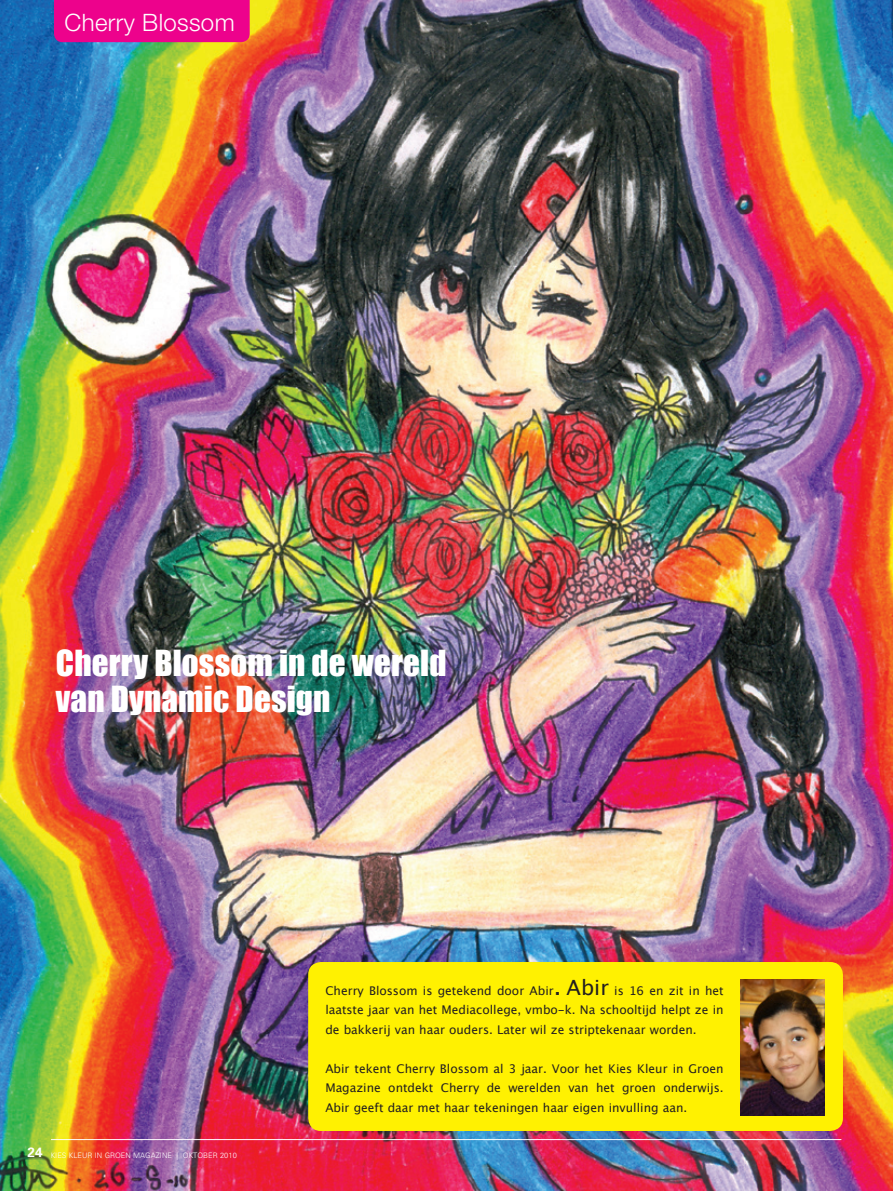
<style>
.page{position:relative;width:893px;height:1191px;background:#fff}
.page>*{position:absolute;margin:0;border:0;box-sizing:border-box;transform-origin:0 0}
.Kop_1{font:33px/36px "Impact";letter-spacing:.005em;color:#fff}
.Rubriek{font:300 24px "Helvetica Neue";letter-spacing:.015em;color:#fff}
.t1{font:700 13.5px "Univers";color:#fff}
.Body{font:12px/19.5px "Lucida Grande";color:#231f20;text-align:justify}
.Tekst_Fotografie{font:300 7.5px "Univers";color:#fff}
.s1{font-size:24px}
.s2{font-size:21px}
</style>
<div class="page">
<img style="left:0;top:0;width:892px;height:1191px">
<hr style="left:51px;top:1139px;width:790px;height:1px;background:#fff">
<div style="left:54px;top:0;width:196px;height:42px;background:#ed028c"></div>
<div style="left:308px;top:962px;width:535px;height:169px;background:#fff101;border-radius:13px"></div>
<img style="left:740px;top:979px;width:85px;height:136px">
<p class="Rubriek" style="left:65px;top:8px;width:172px">Cherry Blossom</p>
<p class="Kop_1" style="left:56px;top:644px;width:392px">Cherry Blossom in de wereld van Dynamic Design</p>
<p class="t1" style="left:28px;top:1144px;width:17px">24</p>
<p class="Tekst_Fotografie" style="left:51px;top:1150px;width:188px">KIES KLEUR IN GROEN MAGAZINE | OKTOBER 2010</p>
<p class="Body" style="left:325px;top:981px;width:400px">Cherry Blossom is getekend door Abir<span class="s1">.</span> <span class="s2">Abir</span> is 16 en zit in het laatste jaar van het Mediacollege, vmbo-k. Na schooltijd helpt ze in de bakkerij van haar ouders. Later wil ze striptekenaar worden.</p>
<p class="Body" style="left:325px;top:1059px;width:400px">Abir tekent Cherry Blossom al 3 jaar. Voor het Kies Kleur in Groen Magazine ontdekt Cherry de werelden van het groen onderwijs.<br>Abir geeft daar met haar tekeningen haar eigen invulling aan.</p>
</div>
